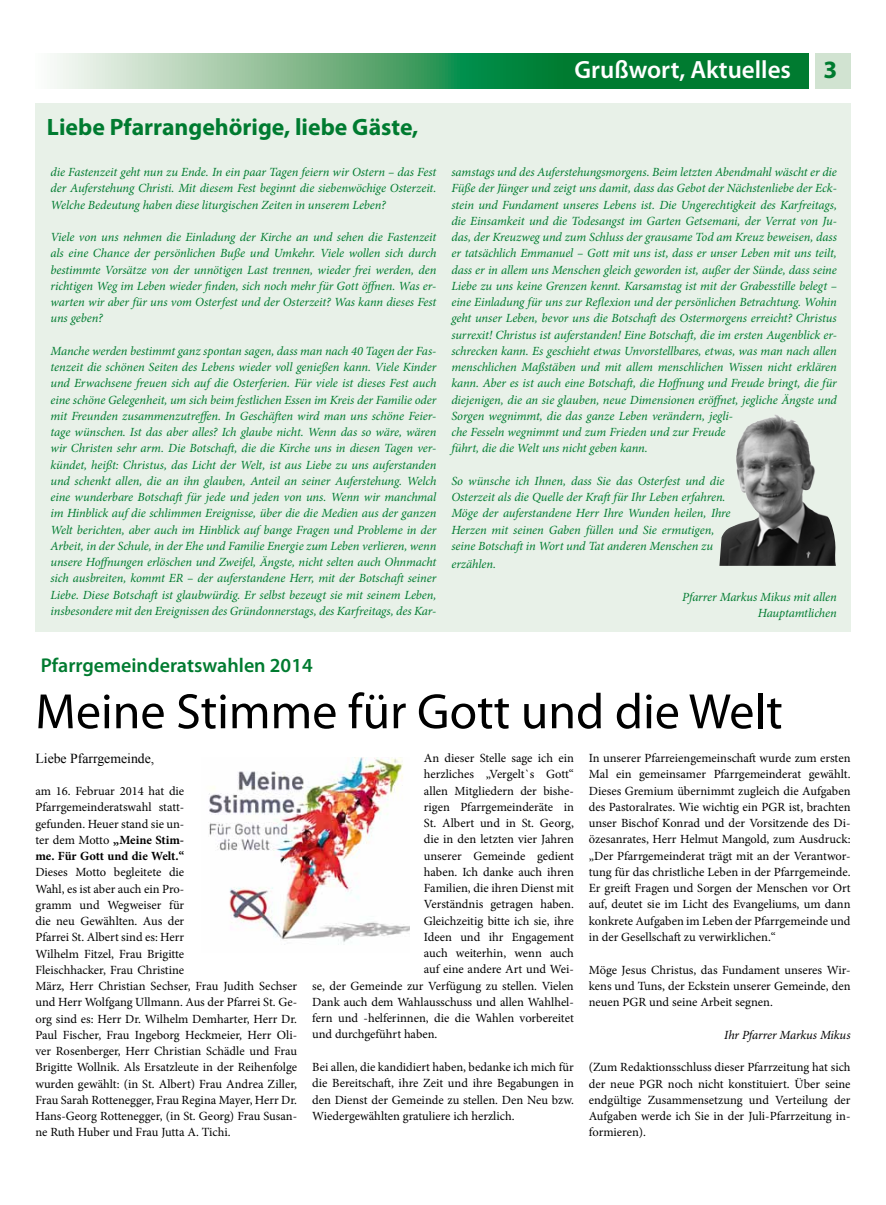
<style>
.page{position:relative;width:886px;height:1205px;background:#fff}
.page>*{position:absolute;margin:0;border:0;box-sizing:border-box;transform-origin:0 0}
.t1{font:50px "Myriad Pro";color:#000}
.t2{font:600 25px "Myriad Pro";color:#fff}
.t3{font:700 25px "Myriad Pro";color:#007b30}
.t4{font:700 23.75px "Myriad Pro";color:#007b30}
.t5{font:600 20px "Myriad Pro";color:#007b30}
.t6{font:13.75px "Times New Roman";color:#000}
.t7{font:italic 12.5px/16.2px "Minion Pro";letter-spacing:-.005em;color:#007b30;text-align:justify}
.t8{font:12.5px/16.2px "Minion Pro";color:#000;text-align:justify}
.t9{font:italic 12.5px "Minion Pro";letter-spacing:-.01em;color:#000}
.s1{font-weight:700}
</style>
<div class="page">
<div style="left:35px;top:104px;width:815px;height:528px;background:#e8f1e8"></div>
<svg style="left:57px;top:53px;width:751px;height:36px;background:#4ea36c"></svg>
<div style="left:815px;top:53px;width:35px;height:36px;background:#d1e3d1"></div>
<img style="left:719px;top:414px;width:117px;height:152px">
<img style="left:209px;top:758px;width:201px;height:187px">
<h2 class="t2" style="left:574px;top:54px;width:218px">Grußwort, Aktuelles</h2>
<h2 class="t3" style="left:823px;top:53px;width:15px">3</h2>
<h3 class="t4" style="left:47px;top:112px;width:373px">Liebe Pfarrangehörige, liebe Gäste,</h3>
<p class="t7" style="left:50px;top:164px;width:387px">die Fastenzeit geht nun zu Ende. In ein paar Tagen feiern wir Ostern – das Fest der Auferstehung Christi. Mit diesem Fest beginnt die siebenwöchige Osterzeit.<br>Welche Bedeutung haben diese liturgischen Zeiten in unserem Leben?</p>
<p class="t7" style="left:50px;top:229px;width:387px">Viele von uns nehmen die Einladung der Kirche an und sehen die Fastenzeit als eine Chance der persönlichen Buße und Umkehr. Viele wollen sich durch bestimmte Vorsätze von der unnötigen Last trennen, wieder frei werden, den richtigen Weg im Leben wieder finden, sich noch mehr für Gott öffnen. Was er&shy;warten wir aber für uns vom Osterfest und der Osterzeit? Was kann dieses Fest uns geben?</p>
<p class="t7" style="left:50px;top:343px;width:387px">Manche werden bestimmt ganz spontan sagen, dass man nach 40 Tagen der Fas&shy;tenzeit die schönen Seiten des Lebens wieder voll genießen kann. Viele Kinder und Erwachsene freuen sich auf die Osterferien. Für viele ist dieses Fest auch eine schöne Gelegenheit, um sich beim festlichen Essen im Kreis der Familie oder mit Freunden zusammenzutreffen. In Geschäften wird man uns schöne Feier&shy;tage wünschen. Ist das aber alles? Ich glaube nicht. Wenn das so wäre, wären wir Christen sehr arm. Die Botschaft, die die Kirche uns in diesen Tagen ver&shy;kündet, heißt: Christus, das Licht der Welt, ist aus Liebe zu uns auferstanden und schenkt allen, die an ihn glauben, Anteil an seiner Auferstehung. Welch eine wunderbare Botschaft für jede und jeden von uns. Wenn wir manchmal im Hinblick auf die schlimmen Ereignisse, über die die Medien aus der ganzen Welt berichten, aber auch im Hinblick auf bange Fragen und Probleme in der Arbeit, in der Schule, in der Ehe und Familie Energie zum Leben verlieren, wenn unsere Hoffnungen erlöschen und Zweifel, Ängste, nicht selten auch Ohnmacht sich ausbreiten, kommt ER – der auferstandene Herr, mit der Botschaft seiner Liebe. Diese Botschaft ist glaubwürdig. Er selbst bezeugt sie mit seinem Leben, insbesondere mit den Ereignissen des Gründonnerstags, des Karfreitags, des Kar-</p>
<p class="t7" style="left:451px;top:164px;width:387px;text-align:left">samstags und des Auferstehungsmorgens. Beim letzten Abendmahl wäscht er die Füße der Jünger und zeigt uns damit, dass das Gebot der Nächstenliebe der Eck&shy;stein und Fundament unseres Lebens ist. Die Ungerechtigkeit des Karfreitags, die Einsamkeit und die Todesangst im Garten Getsemani, der Verrat von Ju&shy;das, der Kreuzweg und zum Schluss der grausame Tod am Kreuz beweisen, dass er tatsächlich Emmanuel – Gott mit uns ist, dass er unser Leben mit uns teilt, dass er in allem uns Menschen gleich geworden ist, außer der Sünde, dass seine Liebe zu uns keine Grenzen kennt. Karsamstag ist mit der Grabesstille belegt – eine Einladung für uns zur Reflexion und der persönlichen Betrachtung. Wohin geht unser Leben, bevor uns die Botschaft des Ostermorgens erreicht? Christus surrexit! Christus ist auferstanden! Eine Botschaft, die im ersten Augenblick er&shy;schrecken kann. Es geschieht etwas Unvorstellbares, etwas, was man nach allen menschlichen Maßstäben und mit allem menschlichen Wissen nicht erklären kann. Aber es ist auch eine Botschaft, die Hoffnung und Freude bringt, die für diejenigen, die an sie glauben, neue Dimensionen eröffnet, jegliche Ängste und Sorgen wegnimmt, die das ganze Leben verändern, jegli-<br>che Fesseln wegnimmt und zum Frieden und zur Freude<br>führt, die die Welt uns nicht geben kann.</p>
<p class="t7" style="left:451px;top:473px;width:281px;text-align:left">So wünsche ich Ihnen, dass Sie das Osterfest und die Osterzeit als die Quelle der Kraft für Ihr Leben erfahren.<br>Möge der auferstandene Herr Ihre Wunden heilen, Ihre Herzen mit seinen Gaben füllen und Sie ermutigen, seine Botschaft in Wort und Tat anderen Menschen zu</p>
<p class="t7" style="left:451px;top:556px;width:46px">erzählen.</p>
<p class="t7" style="left:682px;top:588px;width:156px;text-align:right">Pfarrer Markus Mikus mit allen<br>Hauptamtlichen</p>
<h3 class="t5" style="left:41px;top:652px;width:274px">Pfarrgemeinderatswahlen 2014</h3>
<h1 class="t1" style="left:35px;top:680px;width:749px">Meine Stimme für Gott und die Welt</h1>
<p class="t6" style="left:35px;top:749px;width:120px">Liebe Pfarrgemeinde,</p>
<p class="t8" style="left:35px;top:783px;width:150px">am 16. Februar 2014 hat die Pfarrgemeinderatswahl statt&shy;gefunden. Heuer stand sie un&shy;ter dem Motto <span class="s1">„Meine Stim&shy;me. Für Gott und die Welt.“</span></p>
<p class="t8" style="left:35px;top:864px;width:263px;text-align:left">Dieses Motto begleitete die<br>Wahl, es ist aber auch ein Pro-<br>gramm und Wegweiser für<br>die neu Gewählten. Aus der<br>Pfarrei St. Albert sind es: Herr<br>Wilhelm Fitzel, Frau Brigitte<br>Fleischhacker, Frau Christine<br>März, Herr Christian Sechser, Frau Judith Sechser und Herr Wolfgang Ullmann. Aus der Pfarrei St. Ge&shy;org sind es: Herr Dr. Wilhelm Demharter, Herr Dr.<br>Paul Fischer, Frau Ingeborg Heckmeier, Herr Oli&shy;ver Rosenberger, Herr Christian Schädle und Frau Brigitte Wollnik. Als Ersatzleute in der Reihenfolge wurden gewählt: (in St. Albert) Frau Andrea Ziller, Frau Sarah Rottenegger, Frau Regina Mayer, Herr Dr.<br>Hans-Georg Rottenegger, (in St. Georg) Frau Susan&shy;ne Ruth Huber und Frau Jutta A. Tichi.</p>
<p class="t8" style="left:424px;top:750px;width:151px">An dieser Stelle sage ich ein</p>
<p class="t8" style="left:424px;top:766px;width:151px">herzliches „Vergelt`s Gott“</p>
<p class="t8" style="left:424px;top:782px;width:151px">allen Mitgliedern der bishe-</p>
<p class="t8" style="left:424px;top:799px;width:151px">rigen Pfarrgemeinderäte in</p>
<p class="t8" style="left:424px;top:815px;width:151px">St. Albert und in St. Georg,</p>
<p class="t8" style="left:424px;top:831px;width:151px">die in den letzten vier Jahren</p>
<p class="t8" style="left:424px;top:847px;width:151px">unserer Gemeinde gedient</p>
<p class="t8" style="left:424px;top:864px;width:151px">haben. Ich danke auch ihren</p>
<p class="t8" style="left:424px;top:880px;width:151px">Familien, die ihren Dienst mit</p>
<p class="t8" style="left:424px;top:896px;width:151px">Verständnis getragen haben.</p>
<p class="t8" style="left:424px;top:912px;width:151px">Gleichzeitig bitte ich sie, ihre</p>
<p class="t8" style="left:424px;top:929px;width:151px">Ideen und ihr Engagement</p>
<p class="t8" style="left:424px;top:945px;width:151px">auch weiterhin, wenn auch</p>
<p class="t8" style="left:424px;top:961px;width:151px">auf eine andere Art und Wei-</p>
<p class="t8" style="left:312px;top:977px;width:263px">se, der Gemeinde zur Verfügung zu stellen. Vielen</p>
<p class="t8" style="left:312px;top:994px;width:263px">Dank auch dem Wahlausschuss und allen Wahlhel-</p>
<p class="t8" style="left:312px;top:1010px;width:263px">fern und -helferinnen, die die Wahlen vorbereitet</p>
<p class="t8" style="left:312px;top:1026px;width:127px">und durchgeführt haben.</p>
<p class="t8" style="left:312px;top:1059px;width:263px">Bei allen, die kandidiert haben, bedanke ich mich für die Bereitschaft, ihre Zeit und ihre Begabungen in den Dienst der Gemeinde zu stellen. Den Neu bzw.<br>Wiedergewählten gratuliere ich herzlich.</p>
<p class="t8" style="left:589px;top:750px;width:263px">In unserer Pfarreiengemeinschaft wurde zum ersten Mal ein gemeinsamer Pfarrgemeinderat gewählt.<br>Dieses Gremium übernimmt zugleich die Aufgaben des Pastoralrates. Wie wichtig ein PGR ist, brachten unser Bischof Konrad und der Vorsitzende des Di&shy;özesanrates, Herr Helmut Mangold, zum Ausdruck: „Der Pfarrgemeinderat trägt mit an der Verantwor&shy;tung für das christliche Leben in der Pfarrgemeinde.<br>Er greift Fragen und Sorgen der Menschen vor Ort auf, deutet sie im Licht des Evangeliums, um dann konkrete Aufgaben im Leben der Pfarrgemeinde und in der Gesellschaft zu verwirklichen.“</p>
<p class="t8" style="left:589px;top:961px;width:263px">Möge Jesus Christus, das Fundament unseres Wir&shy;kens und Tuns, der Eckstein unserer Gemeinde, den neuen PGR und seine Arbeit segnen.</p>
<p class="t9" style="left:724px;top:1026px;width:128px">Ihr Pfarrer Markus Mikus</p>
<p class="t8" style="left:589px;top:1059px;width:263px">(Zum Redaktionsschluss dieser Pfarrzeitung hat sich der neue PGR noch nicht konstituiert. Über seine endgültige Zusammensetzung und Verteilung der Aufgaben werde ich Sie in der Juli-Pfarrzeitung in&shy;formieren).</p>
</div>
